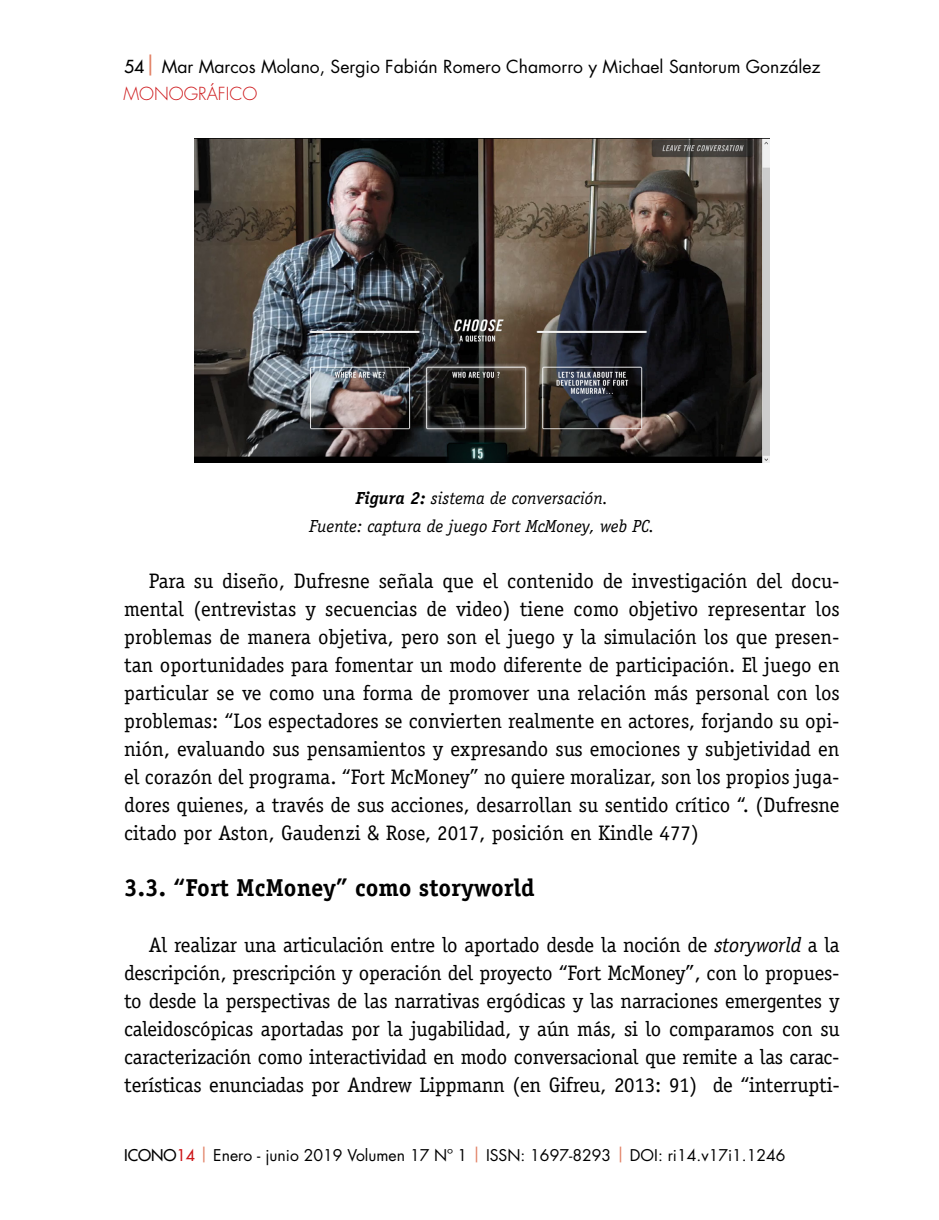
<style>
.page{position:relative;width:939px;height:1220px;background:#fff}
.page>*{position:absolute;margin:0;border:0;box-sizing:border-box;transform-origin:0 0}
.t1{font:700 24.5px "Officina Serif Std";color:#000}
.t2{font:21px/28px "Officina Serif Std";letter-spacing:-.01em;color:#000;text-align:justify}
.t3{font:17.5px/26.9px "Futura Std";color:#000}
.t4{font:italic 17.5px/28px "Officina Serif Std";color:#000;text-align:center}
.t5{font:15.75px "Futura Std";color:#000}
.s1{font-weight:500}
.s2{font-size:21px;color:#e17f63}
.s3{font-weight:300;color:#cd171a}
.s4{font-weight:700}
.s5{font-style:italic}
.s6{font-weight:500;color:#cd171a}
.s7{color:#e17f63}
</style>
<div class="page">
<img style="left:194px;top:139px;width:575px;height:323px">
<p class="t3" style="left:123px;top:53px;width:698px"><span class="s1">54</span><span class="s2">|</span> Mar Marcos Molano, Sergio Fabián Romero Chamorro y Michael Santorum González<br><span class="s3">MONOGRÁFICO</span></p>
<p class="t4" style="left:309px;top:484px;width:346px"><span class="s4">Figura 2:</span> sistema de conversación.<br>Fuente: captura de juego Fort McMoney, web PC.</p>
<p class="t2" style="left:124px;top:567px;width:716px;text-indent:25px">Para su diseño, Dufresne señala que el contenido de investigación del docu&shy;mental (entrevistas y secuencias de video) tiene como objetivo representar los problemas de manera objetiva, pero son el juego y la simulación los que presen&shy;tan oportunidades para fomentar un modo diferente de participación. El juego en particular se ve como una forma de promover una relación más personal con los problemas: “Los espectadores se convierten realmente en actores, forjando su opi&shy;nión, evaluando sus pensamientos y expresando sus emociones y subjetividad en el corazón del programa. “Fort McMoney” no quiere moralizar, son los propios juga&shy;dores quienes, a través de sus acciones, desarrollan su sentido crítico “. (Dufresne citado por Aston, Gaudenzi &amp; Rose, 2017, posición en Kindle 477)</p>
<p class="t1" style="left:124px;top:872px;width:412px">3.3. “Fort McMoney” como storyworld</p>
<p class="t2" style="left:124px;top:931px;width:716px;text-indent:25px">Al realizar una articulación entre lo aportado desde la noción de <span class="s5">storyworld</span> a la descripción, prescripción y operación del proyecto “Fort McMoney”, con lo propues&shy;to desde la perspectivas de las narrativas ergódicas y las narraciones emergentes y caleidoscópicas aportadas por la jugabilidad, y aún más, si lo comparamos con su caracterización como interactividad en modo conversacional que remite a las carac&shy;terísticas enunciadas por Andrew Lippmann (en Gifreu, 2013: 91) de “interrupti-</p>
<p class="t5" style="left:124px;top:1145px;width:662px"><span class="s1">ICONO</span><span class="s6">14</span> <span class="s7">|</span> Enero - junio 2019 Volumen 17 Nº 1 <span class="s7">|</span> ISSN: 1697-8293 <span class="s7">|</span> DOI: ri14.v17i1.1246</p>
</div>
